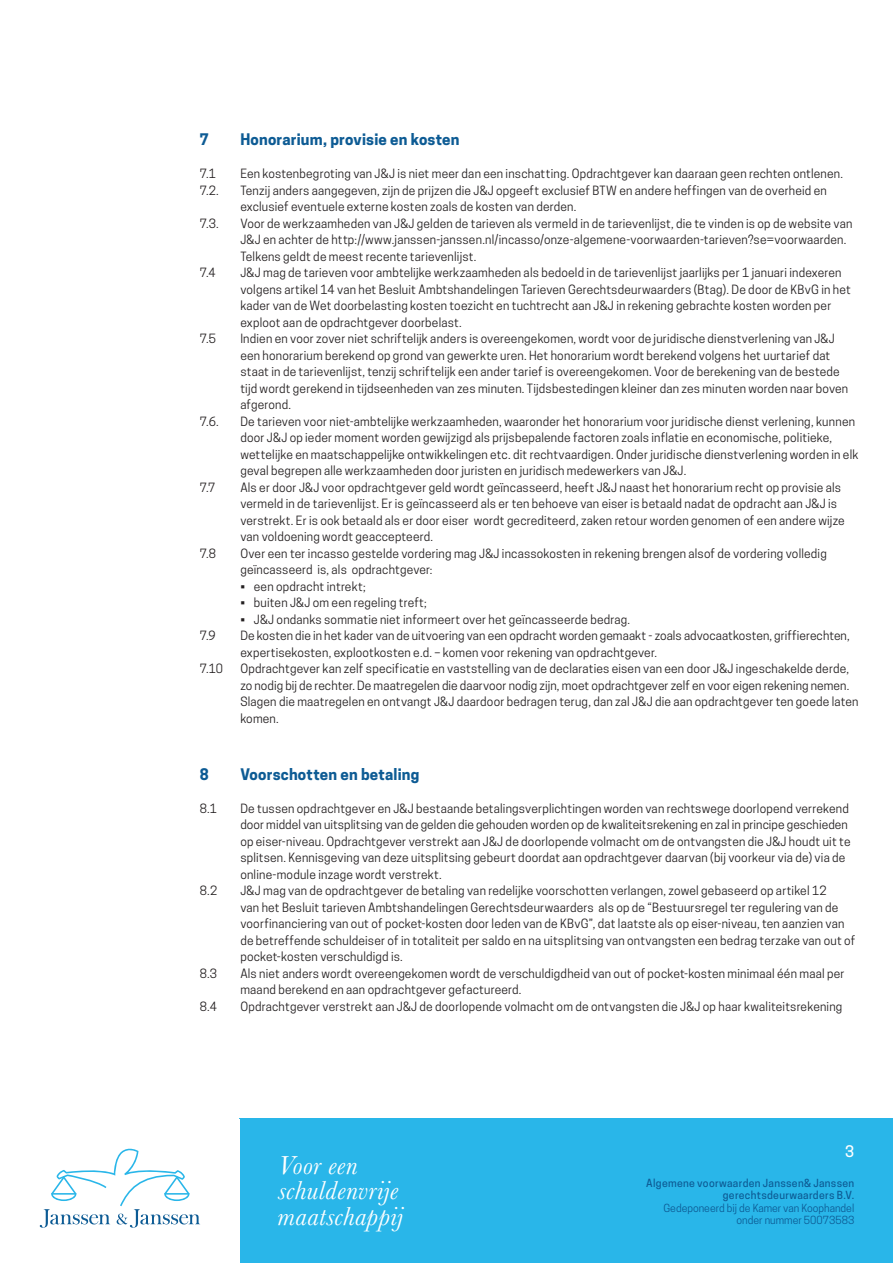
<style>
.page{position:relative;width:893px;height:1263px;background:#fff}
.page>*{position:absolute;margin:0;border:0;box-sizing:border-box;transform-origin:0 0}
.t1{font:italic 27px/25.5px "Baskerville";letter-spacing:.015em;color:#fff}
.t2{font:700 15px "Cooper Hewitt";letter-spacing:.015em;color:#0d5b94}
.t3{font:500 15px "Cooper Hewitt";color:#fff}
.t4{font:12px/16.5px "Cooper Hewitt";letter-spacing:.015em;color:#231f20}
.t5{font:500 10.5px "Cooper Hewitt";letter-spacing:.03em;color:#0d5b94}
.t6{font:10.5px "Cooper Hewitt";color:#0d5b94}
</style>
<div class="page">
<div style="left:239px;top:1118px;width:654px;height:145px;background:#29b6e9"></div>
<svg style="left:40px;top:1148px;width:160px;height:80px"></svg>
<p class="t2" style="left:200px;top:131px;width:10px">7</p>
<p class="t2" style="left:240px;top:131px;width:221px">Honorarium, provisie en kosten</p>
<p class="t4" style="left:200px;top:165px;width:18px">7.1</p>
<p class="t4" style="left:240px;top:165px;width:604px">Een kostenbegroting van J&amp;J is niet meer dan een inschatting. Opdrachtgever kan daaraan geen rechten ontlenen.</p>
<p class="t4" style="left:200px;top:182px;width:20px">7.2.</p>
<p class="t4" style="left:240px;top:182px;width:588px">Tenzij anders aangegeven, zijn de prijzen die J&amp;J opgeeft exclusief BTW en andere heffingen van de overheid en exclusief eventuele externe kosten zoals de kosten van derden.</p>
<p class="t4" style="left:200px;top:215px;width:20px">7.3.</p>
<p class="t4" style="left:240px;top:215px;width:614px">Voor de werkzaamheden van J&amp;J gelden de tarieven als vermeld in de tarievenlijst, die te vinden is op de website van<br>J&amp;J en achter de http://www.janssen-janssen.nl/incasso/onze-algemene-voorwaarden-tarieven?se=voorwaarden.<br>Telkens geldt de meest recente tarievenlijst.</p>
<p class="t4" style="left:200px;top:264px;width:17px">7.4</p>
<p class="t4" style="left:240px;top:264px;width:612px">J&amp;J mag de tarieven voor ambtelijke werkzaamheden als bedoeld in de tarievenlijst jaarlijks per 1 januari indexeren volgens artikel 14 van het Besluit Ambtshandelingen Tarieven Gerechtsdeurwaarders (Btag). De door de KBvG in het kader van de Wet doorbelasting kosten toezicht en tuchtrecht aan J&amp;J in rekening gebrachte kosten worden per exploot aan de opdrachtgever doorbelast.</p>
<p class="t4" style="left:200px;top:330px;width:18px">7.5</p>
<p class="t4" style="left:240px;top:330px;width:609px">Indien en voor zover niet schriftelijk anders is overeengekomen, wordt voor de juridische dienstverlening van J&amp;J een honorarium berekend op grond van gewerkte uren. Het honorarium wordt berekend volgens het uurtarief dat staat in de tarievenlijst, tenzij schriftelijk een ander tarief is overeengekomen. Voor de berekening van de bestede tijd wordt gerekend in tijdseenheden van zes minuten. Tijdsbestedingen kleiner dan zes minuten worden naar boven afgerond.</p>
<p class="t4" style="left:200px;top:413px;width:20px">7.6.</p>
<p class="t4" style="left:240px;top:413px;width:620px">De tarieven voor niet-ambtelijke werkzaamheden, waaronder het honorarium voor juridische dienst verlening, kunnen door J&amp;J op ieder moment worden gewijzigd als prijsbepalende factoren zoals inflatie en economische, politieke, wettelijke en maatschappelijke ontwikkelingen etc. dit rechtvaardigen. Onder juridische dienstverlening worden in elk geval begrepen alle werkzaamheden door juristen en juridisch medewerkers van J&amp;J.</p>
<p class="t4" style="left:200px;top:479px;width:17px">7.7</p>
<p class="t4" style="left:240px;top:479px;width:606px">Als er door J&amp;J voor opdrachtgever geld wordt geïncasseerd, heeft J&amp;J naast het honorarium recht op provisie als vermeld in de tarievenlijst. Er is geïncasseerd als er ten behoeve van eiser is betaald nadat de opdracht aan J&amp;J is verstrekt. Er is ook betaald als er door eiser wordt gecrediteerd, zaken retour worden genomen of een andere wijze van voldoening wordt geaccepteerd.</p>
<p class="t4" style="left:200px;top:545px;width:18px">7.8</p>
<p class="t4" style="left:240px;top:545px;width:588px">Over een ter incasso gestelde vordering mag J&amp;J incassokosten in rekening brengen alsof de vordering volledig geïncasseerd is, als opdrachtgever:</p>
<p class="t4" style="left:240px;top:578px;width:127px">• een opdracht intrekt;</p>
<p class="t4" style="left:240px;top:594px;width:188px">• buiten J&amp;J om een regeling treft;</p>
<p class="t4" style="left:240px;top:611px;width:391px">• J&amp;J ondanks sommatie niet informeert over het geïncasseerde bedrag.</p>
<p class="t4" style="left:200px;top:627px;width:17px">7.9</p>
<p class="t4" style="left:240px;top:627px;width:611px">De kosten die in het kader van de uitvoering van een opdracht worden gemaakt - zoals advocaatkosten, griffierechten, expertisekosten, explootkosten e.d. – komen voor rekening van opdrachtgever.</p>
<p class="t4" style="left:200px;top:660px;width:25px">7.10</p>
<p class="t4" style="left:240px;top:660px;width:620px">Opdrachtgever kan zelf specificatie en vaststelling van de declaraties eisen van een door J&amp;J ingeschakelde derde, zo nodig bij de rechter. De maatregelen die daarvoor nodig zijn, moet opdrachtgever zelf en voor eigen rekening nemen.<br>Slagen die maatregelen en ontvangt J&amp;J daardoor bedragen terug, dan zal J&amp;J die aan opdrachtgever ten goede laten komen.</p>
<p class="t2" style="left:200px;top:765px;width:10px">8</p>
<p class="t2" style="left:240px;top:765px;width:181px">Voorschotten en betaling</p>
<p class="t4" style="left:200px;top:800px;width:19px">8.1</p>
<p class="t4" style="left:240px;top:800px;width:612px">De tussen opdrachtgever en J&amp;J bestaande betalingsverplichtingen worden van rechtswege doorlopend verrekend door middel van uitsplitsing van de gelden die gehouden worden op de kwaliteitsrekening en zal in principe geschieden op eiser-niveau. Opdrachtgever verstrekt aan J&amp;J de doorlopende volmacht om de ontvangsten die J&amp;J houdt uit te splitsen. Kennisgeving van deze uitsplitsing gebeurt doordat aan opdrachtgever daarvan (bij voorkeur via de) via de online-module inzage wordt verstrekt.</p>
<p class="t4" style="left:200px;top:882px;width:19px">8.2</p>
<p class="t4" style="left:240px;top:882px;width:616px">J&amp;J mag van de opdrachtgever de betaling van redelijke voorschotten verlangen, zowel gebaseerd op artikel 12<br>van het Besluit tarieven Ambtshandelingen Gerechtsdeurwaarders als op de “Bestuursregel ter regulering van de voorfinanciering van out of pocket-kosten door leden van de KBvG”, dat laatste als op eiser-niveau, ten aanzien van de betreffende schuldeiser of in totaliteit per saldo en na uitsplitsing van ontvangsten een bedrag terzake van out of pocket-kosten verschuldigd is.</p>
<p class="t4" style="left:200px;top:965px;width:19px">8.3</p>
<p class="t4" style="left:240px;top:965px;width:606px">Als niet anders wordt overeengekomen wordt de verschuldigdheid van out of pocket-kosten minimaal één maal per maand berekend en aan opdrachtgever gefactureerd.</p>
<p class="t4" style="left:200px;top:998px;width:19px">8.4</p>
<p class="t4" style="left:240px;top:998px;width:604px">Opdrachtgever verstrekt aan J&amp;J de doorlopende volmacht om de ontvangsten die J&amp;J op haar kwaliteitsrekening</p>
<p class="t3" style="left:845px;top:1143px;width:10px">3</p>
<p class="t1" style="left:278px;top:1152px;width:81px">Voor een</p>
<p class="t1" style="left:278px;top:1177px;width:127px">schuldenvrije maatschappij</p>
<p class="t5" style="left:646px;top:1177px;width:209px">Algemene voorwaarden Janssen&amp; Janssen</p>
<p class="t5" style="left:723px;top:1189px;width:133px">gerechtsdeurwaarders B.V.</p>
<p class="t6" style="left:663px;top:1201px;width:192px">Gedeponeerd bij de Kamer van Koophandel</p>
<p class="t6" style="left:736px;top:1214px;width:119px">onder nummer 50073583</p>
</div>
